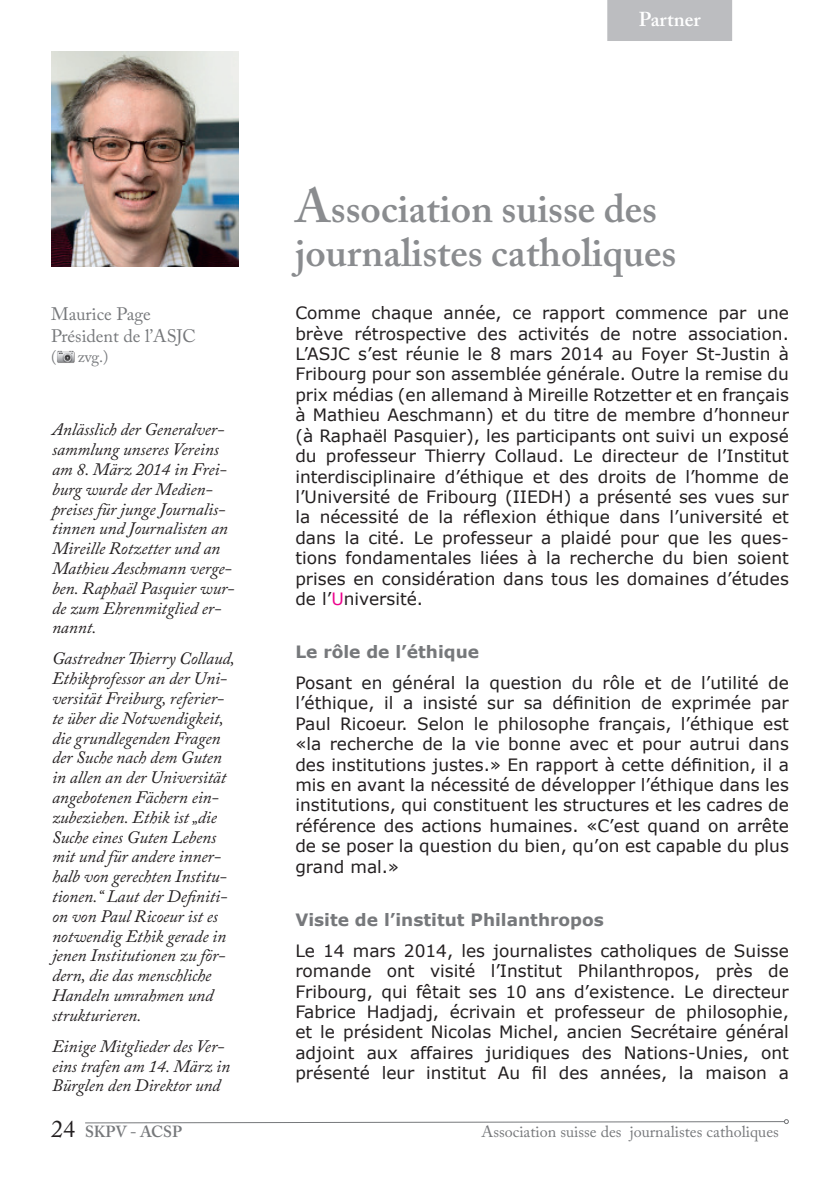
<style>
.page{position:relative;width:840px;height:1191px;background:#fff}
.page>*{position:absolute;margin:0;border:0;box-sizing:border-box;transform-origin:0 0}
.t1{font:600 40px/44px "Adobe Caslon Pro";color:#8a8c8f}
.t2{font:600 20px "Adobe Caslon Pro";color:#fff}
.t3{font:18px/21.6px "Adobe Caslon Pro";color:#76787b}
.t4{font:italic 17.4px/19.8px "Adobe Caslon Pro";letter-spacing:-.005em;color:#231f20}
.t5{font:17px/20.4px "Verdana";color:#231f20;text-align:justify}
.t6{font:700 17px "Verdana";color:#76787b}
.t7{font:16px "Adobe Caslon Pro";color:#76787b}
.t8{font:600 16px "Adobe Caslon Pro";color:#76787b}
.s1{font-size:48px}
.s2{color:#ed028c}
.s3{font-weight:400;font-size:24px;color:#231f20}
</style>
<div class="page">
<svg style="left:85px;top:1119px;width:703px;height:5px"></svg>
<div style="left:607px;top:0;width:124px;height:41px;background:#bcbdc0"></div>
<img style="left:51px;top:51px;width:187px;height:215px">
<img style="left:57px;top:350px;width:17px;height:13px">
<p class="t2" style="left:638px;top:7px;width:63px">Partner</p>
<p class="t3" style="left:51px;top:303px;width:146px">Maurice Page<br>Président de l’ASJC</p>
<p class="t7" style="left:51px;top:347px;width:7px">(</p>
<p class="t7" style="left:78px;top:347px;width:32px">zvg.)</p>
<p class="t4" style="left:52px;top:419px;width:184px">Anlässlich der Generalver&shy;sammlung unseres Vereins am 8. März 2014 in Frei&shy;burg wurde der Medien&shy;preises für junge Journalis&shy;tinnen und Journalisten an<br>Mireille Rotzetter und an<br>Mathieu Aeschmann verge&shy;ben. Raphaël Pasquier wur&shy;de zum Ehrenmitglied er&shy;nannt.</p>
<p class="t4" style="left:52px;top:648px;width:184px">Gastredner Thierry Collaud,<br>Ethikprofessor an der Uni&shy;versität Freiburg, referier&shy;te über die Notwendigkeit, die grundlegenden Fragen der Suche nach dem Guten in allen an der Universität angebotenen Fächern ein&shy;zubeziehen. Ethik ist „die<br>Suche eines Guten Lebens mit und für andere inner&shy;halb von gerechten Institu&shy;tionen.“ Laut der Definiti&shy;on von Paul Ricoeur ist es notwendig Ethik gerade in jenen Institutionen zu för&shy;dern, die das menschliche<br>Handeln umrahmen und strukturieren.</p>
<p class="t4" style="left:52px;top:1036px;width:180px">Einige Mitglieder des Ver&shy;eins trafen am 14. März in<br>Bürglen den Direktor und</p>
<h1 class="t1" style="left:295px;top:187px;width:382px"><span class="s1">A</span>ssociation suisse des journalistes catholiques</h1>
<p class="t5" style="left:295px;top:303px;width:495px">Comme chaque année, ce rapport commence par une brève rétrospective des activités de notre association.<br>L’ASJC s’est réunie le 8 mars 2014 au Foyer St-Justin à Fribourg pour son assemblée générale. Outre la remise du prix médias (en allemand à Mireille Rotzetter et en français à Mathieu Aeschmann) et du titre de membre d’honneur (à Raphaël Pasquier), les participants ont suivi un exposé du professeur Thierry Collaud. Le directeur de l’Institut interdisciplinaire d’éthique et des droits de l’homme de l’Université de Fribourg (IIEDH) a présenté ses vues sur la nécessité de la réflexion éthique dans l’université et dans la cité. Le professeur a plaidé pour que les ques&shy;tions fondamentales liées à la recherche du bien soient prises en considération dans tous les domaines d’études de l’<span class="s2">U</span>niversité.</p>
<p class="t6" style="left:295px;top:640px;width:185px">Le rôle de l’éthique</p>
<p class="t5" style="left:295px;top:672px;width:495px">Posant en général la question du rôle et de l’utilité de l’éthique, il a insisté sur sa définition de exprimée par Paul Ricoeur. Selon le philosophe français, l’éthique est «la recherche de la vie bonne avec et pour autrui dans des institutions justes.» En rapport à cette définition, il a mis en avant la nécessité de développer l’éthique dans les institutions, qui constituent les structures et les cadres de référence des actions humaines. «C’est quand on arrête de se poser la question du bien, qu’on est capable du plus grand mal.»</p>
<p class="t6" style="left:295px;top:907px;width:310px">Visite de l’institut Philanthropos</p>
<p class="t5" style="left:295px;top:940px;width:495px">Le 14 mars 2014, les journalistes catholiques de Suisse romande ont visité l’Institut Philanthropos, près de Fribourg, qui fêtait ses 10 ans d’existence. Le directeur Fabrice Hadjadj, écrivain et professeur de philosophie, et le président Nicolas Michel, ancien Secrétaire général adjoint aux affaires juridiques des Nations-Unies, ont présenté leur institut Au fil des années, la maison a</p>
<p class="t8" style="left:51px;top:1122px;width:132px"><span class="s3">24</span> SKPV - ACSP</p>
<p class="t7" style="left:481px;top:1121px;width:299px">Association suisse des journalistes catholiques</p>
</div>
